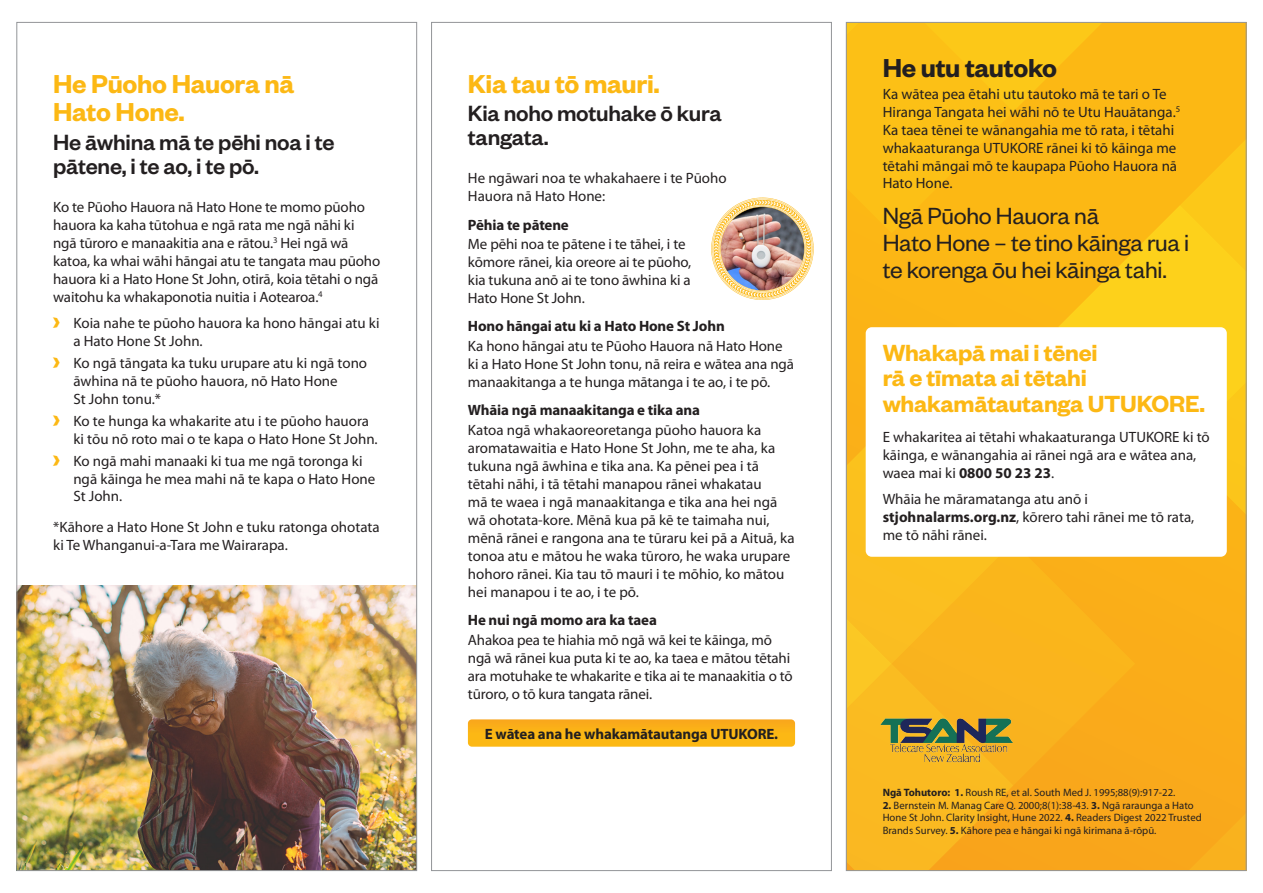
<style>
.page{position:relative;width:1263px;height:893px;background:#fff}
.page>*{position:absolute;margin:0;border:0;box-sizing:border-box;transform-origin:0 0}
.t1{font:600 28.5px/28.5px "Founders Grotesk";letter-spacing:-.01em;color:#fcb814}
.t2{font:600 28.5px "Founders Grotesk";letter-spacing:-.01em;color:#231f20}
.t3{font:25.65px/27.2px "Founders Grotesk";letter-spacing:-.01em;color:#231f20}
.t4{font:600 25.65px/25.7px "Founders Grotesk";letter-spacing:-.01em;color:#fcb814}
.t5{font:500 24.15px/24.2px "Founders Grotesk";letter-spacing:-.01em;color:#231f20}
.t6{font:15px/18px "Myriad Pro";color:#231f20}
.t7{font:700 15px "Myriad Pro";letter-spacing:-.01em;color:#231f20}
.t8{font:10.65px/12.8px "Myriad Pro";color:#231f20}
.s1{font-weight:700}
</style>
<div class="page">
<img style="left:19px;top:585px;width:396px;height:284px">
<svg style="left:468px;top:719px;width:327px;height:28px;background:#fbb51c"></svg>
<img style="left:711px;top:198px;width:103px;height:102px">
<div style="left:846px;top:22px;width:400px;height:849px;background:#fab119"></div>
<svg style="left:1058px;top:205px;width:122px;height:122px;fill:#fdd11b"></svg>
<svg style="left:1180px;top:141px;width:64px;height:416px"></svg>
<div style="left:848px;top:24px;width:287px;height:209px;background:#fcc016"></div>
<svg style="left:848px;top:420px;width:165px;height:449px"></svg>
<div style="left:866px;top:327px;width:361px;height:230px;background:#fff;border-radius:6px"></div>
<img style="left:880px;top:717px;width:133px;height:46px">
<p class="t1" style="left:53px;top:68px;width:243px">He Pūoho Hauora nā<br>Hato Hone.</p>
<p class="t5" style="left:53px;top:129px;width:283px">He āwhina mā te pēhi noa i te pātene, i te ao, i te pō.</p>
<p class="t6" style="left:53px;top:198px;width:329px">Ko te Pūoho Hauora nā Hato Hone te momo pūoho hauora ka kaha tūtohua e ngā rata me ngā nāhi ki ngā tūroro e manaakitia ana e rātou.<sup>3</sup> Hei ngā wā katoa, ka whai wāhi hāngai atu te tangata mau pūoho hauora ki a Hato Hone St John, otirā, koia tētahi o ngā waitohu ka whakaponotia nuitia i Aotearoa.<sup>4</sup></p>
<p class="t6" style="left:73px;top:313px;width:308px">Koia nahe te pūoho hauora ka hono hāngai atu ki a Hato Hone St John.</p>
<p class="t6" style="left:73px;top:353px;width:295px">Ko ngā tāngata ka tuku urupare atu ki ngā tono āwhina nā te pūoho hauora, nō Hato Hone<br>St John tonu.*</p>
<p class="t6" style="left:73px;top:411px;width:306px">Ko te hunga ka whakarite atu i te pūoho hauora ki tōu nō roto mai o te kapa o Hato Hone St John.</p>
<p class="t6" style="left:73px;top:451px;width:303px">Ko ngā mahi manaaki ki tua me ngā toronga ki ngā kāinga he mea mahi nā te kapa o Hato Hone<br>St John.</p>
<p class="t6" style="left:53px;top:517px;width:328px">*Kāhore a Hato Hone St John e tuku ratonga ohotata ki Te Whanganui-a-Tara me Wairarapa.</p>
<p class="t1" style="left:468px;top:68px;width:193px">Kia tau tō mauri.</p>
<p class="t5" style="left:468px;top:100px;width:255px">Kia noho motuhake ō kura tangata.</p>
<p class="t6" style="left:468px;top:169px;width:260px">He ngāwari noa te whakahaere i te Pūoho<br>Hauora nā Hato Hone:</p>
<p class="t6" style="left:468px;top:214px;width:219px;line-height:20px"><span class="s1">Pēhia te pātene<br></span>Me pēhi noa te pātene i te tāhei, i te</p>
<p class="t6" style="left:468px;top:253px;width:225px;text-align:justify">kōmore rānei, kia oreore ai te pūoho, kia tukuna anō ai te tono āwhina ki a Hato Hone St John.</p>
<p class="t6" style="left:468px;top:316px;width:316px;line-height:20px"><span class="s1">Hono hāngai atu ki a Hato Hone St John<br></span>Ka hono hāngai atu te Pūoho Hauora nā Hato Hone</p>
<p class="t6" style="left:468px;top:355px;width:328px">ki a Hato Hone St John tonu, nā reira e wātea ana ngā manaakitanga a te hunga mātanga i te ao, i te pō.</p>
<p class="t6" style="left:468px;top:400px;width:295px;line-height:20px"><span class="s1">Whāia ngā manaakitanga e tika ana<br></span>Katoa ngā whakaoreoretanga pūoho hauora ka</p>
<p class="t6" style="left:468px;top:439px;width:328px">aromatawaitia e Hato Hone St John, me te aha, ka tukuna ngā āwhina e tika ana. Ka pēnei pea i tā tētahi nāhi, i tā tētahi manapou rānei whakatau<br>mā te waea i ngā manaakitanga e tika ana hei ngā wā ohotata-kore. Mēnā kua pā kē te taimaha nui, mēnā rānei e rangona ana te tūraru kei pā a Aituā, ka tonoa atu e mātou he waka tūroro, he waka urupare hohoro rānei. Kia tau tō mauri i te mōhio, ko mātou hei manapou i te ao, i te pō.</p>
<p class="t6" style="left:468px;top:610px;width:306px;line-height:20px"><span class="s1">He nui ngā momo ara ka taea<br></span>Ahakoa pea te hiahia mō ngā wā kei te kāinga, mō</p>
<p class="t6" style="left:468px;top:649px;width:326px">ngā wā rānei kua puta ki te ao, ka taea e mātou tētahi ara motuhake te whakarite e tika ai te manaakitia o tō tūroro, o tō kura tangata rānei.</p>
<p class="t7" style="left:485px;top:724px;width:295px">E wātea ana he whakamātautanga UTUKORE.</p>
<p class="t2" style="left:883px;top:50px;width:176px">He utu tautoko</p>
<p class="t6" style="left:883px;top:84px;width:299px">Ka wātea pea ētahi utu tautoko mā te tari o Te Hiranga Tangata hei wāhi nō te Utu Hauātanga.<sup>5<br></sup>Ka taea tēnei te wānangahia me tō rata, i tētahi whakaaturanga UTUKORE rānei ki tō kāinga me tētahi māngai mō te kaupapa Pūoho Hauora nā Hato Hone.</p>
<p class="t3" style="left:883px;top:201px;width:308px">Ngā Pūoho Hauora nā<br>Hato Hone – te tino kāinga rua i te korenga ōu hei kāinga tahi.</p>
<p class="t4" style="left:883px;top:338px;width:324px">Whakapā mai i tēnei<br>rā e tīmata ai tētahi whakamātautanga UTUKORE.</p>
<p class="t6" style="left:883px;top:428px;width:329px">E whakaritea ai tētahi whakaaturanga UTUKORE ki tō kāinga, e wānangahia ai rānei ngā ara e wātea ana, waea mai ki <span class="s1">0800 50 23 23</span>.</p>
<p class="t6" style="left:883px;top:490px;width:313px">Whāia he māramatanga atu anō i <span class="s1">stjohnalarms.org.nz</span>, kōrero tahi rānei me tō rata, me tō nāhi rānei.</p>
<p class="t8" style="left:883px;top:786px;width:294px"><span class="s1">Ngā Tohutoro: 1.</span> Roush RE, et al. South Med J. 1995;88(9):917-22.</p>
<p class="t8" style="left:883px;top:798px;width:321px"><span class="s1">2.</span> Bernstein M. Manag Care Q. 2000;8(1):38-43. <span class="s1">3.</span> Ngā raraunga a Hato<br>Hone St John. Clarity Insight, Hune 2022. <span class="s1">4.</span> Readers Digest 2022 Trusted<br>Brands Survey. <span class="s1">5.</span> Kāhore pea e hāngai ki ngā kirimana ā-rōpū.</p>
</div>
